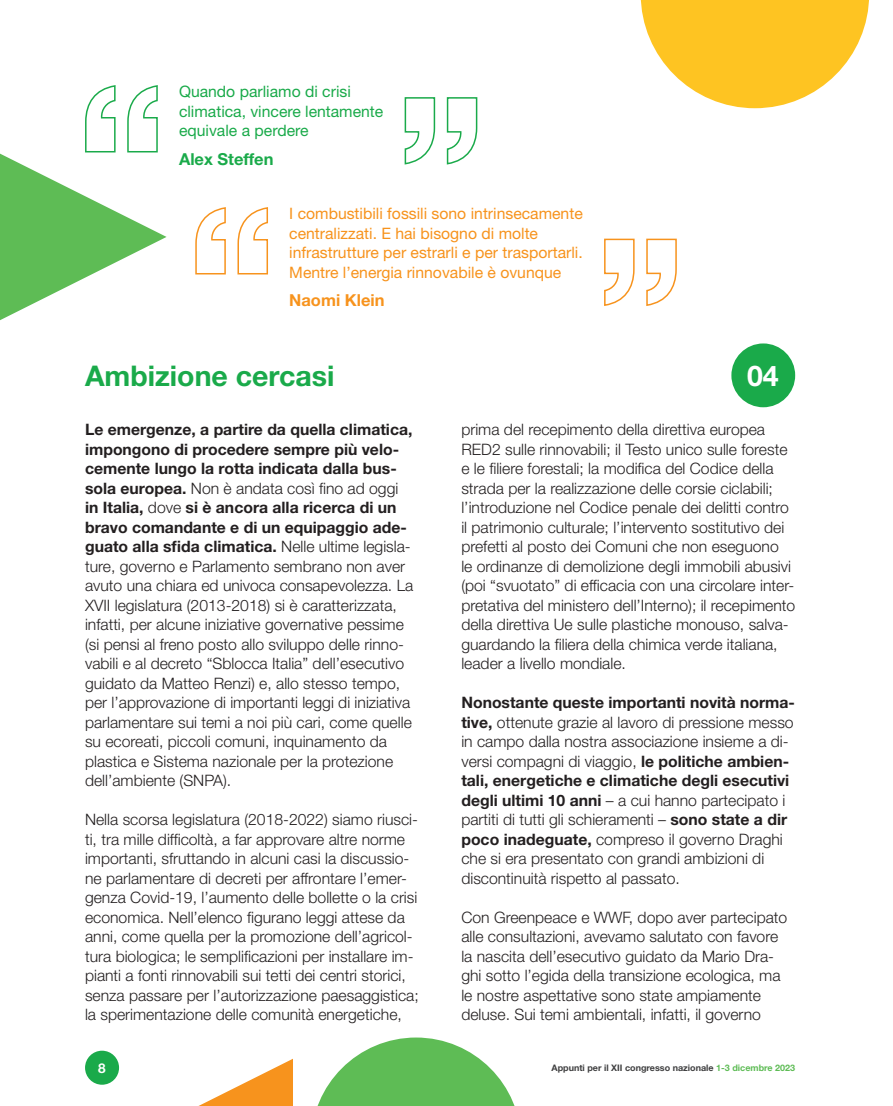
<style>
.page{position:relative;width:893px;height:1106px;background:#fff}
.page>*{position:absolute;margin:0;border:0;box-sizing:border-box;transform-origin:0 0}
.titolo{font:700 28.5px "Helvetica Neue LT Std";color:#1aaa4a}
.t1{font:700 28.5px "Helvetica Neue LT Std";color:#fff}
.citazione{font:700 16.5px "Helvetica Neue LT Std";color:#1aaa4a}
.citazione-2{font:700 16.5px "Helvetica Neue LT Std";color:#f7931d}
.testo{font:300 15.75px/19.5px "Helvetica Neue LT Std";color:#231f20}
.citazione-3{font:15.75px/19.5px "Helvetica Neue LT Std";color:#f7931d}
.citazione-4{font:15.75px/19.5px "Helvetica Neue LT Std";color:#1aaa4a}
.t2{font:700 13.5px "Helvetica Neue LT Std";color:#fff}
.t3{font:700 9px "Helvetica Neue LT Std";color:#3e3e3f}
.s1{font-weight:700}
.s2{color:#5ebc55}
</style>
<div class="page">
<svg style="left:404px;top:97px;width:74px;height:68px"></svg>
<svg style="left:195px;top:207px;width:73px;height:68px"></svg>
<svg style="left:604px;top:238px;width:73px;height:68px"></svg>
<div style="left:731px;top:343px;width:64px;height:64px;background:#1aaa4a;border-radius:50%"></div>
<svg style="left:198px;top:1058px;width:95px;height:48px"></svg>
<svg style="left:317px;top:1037px;width:198px;height:69px"></svg>
<svg style="left:641px;top:0;width:228px;height:108px"></svg>
<svg style="left:0;top:85px;width:167px;height:235px"></svg>
<div style="left:85px;top:1050px;width:34px;height:34px;background:#1aaa4a;border-radius:50%"></div>
<p class="citazione-4" style="left:179px;top:82px;width:206px">Quando parliamo di crisi climatica, vincere lentamente equivale a perdere</p>
<p class="citazione" style="left:179px;top:148px;width:96px">Alex Steffen</p>
<p class="citazione-3" style="left:289px;top:204px;width:295px">I combustibili fossili sono intrinsecamente centralizzati. E hai bisogno di molte infrastrutture per estrarli e per trasportarli.<br>Mentre l’energia rinnovabile è ovunque</p>
<p class="citazione-2" style="left:289px;top:290px;width:97px">Naomi Klein</p>
<p class="titolo" style="left:85px;top:358px;width:251px">Ambizione cercasi</p>
<p class="t1" style="left:747px;top:358px;width:33px">04</p>
<p class="testo" style="left:85px;top:419px;width:330px"><span class="s1">Le emergenze, a partire da quella climatica, impongono di procedere sempre più velo&shy;cemente lungo la rotta indicata dalla bus&shy;sola europea.</span> Non è andata così fino ad oggi <span class="s1">in Italia,</span> dove <span class="s1">si è ancora alla ricerca di un bravo comandante e di un equipaggio ade&shy;guato alla sfida climatica.</span> Nelle ultime legisla&shy;ture, governo e Parlamento sembrano non aver avuto una chiara ed univoca consapevolezza. La XVII legislatura (2013-2018) si è caratterizzata, infatti, per alcune iniziative governative pessime (si pensi al freno posto allo sviluppo delle rinno&shy;vabili e al decreto “Sblocca Italia” dell’esecutivo guidato da Matteo Renzi) e, allo stesso tempo, per l’approvazione di importanti leggi di iniziativa parlamentare sui temi a noi più cari, come quelle su ecoreati, piccoli comuni, inquinamento da plastica e Sistema nazionale per la protezione dell’ambiente (SNPA).</p>
<p class="testo" style="left:85px;top:809px;width:335px">Nella scorsa legislatura (2018-2022) siamo riusci&shy;ti, tra mille difficoltà, a far approvare altre norme importanti, sfruttando in alcuni casi la discussio&shy;ne parlamentare di decreti per affrontare l’emer&shy;genza Covid-19, l’aumento delle bollette o la crisi economica. Nell’elenco figurano leggi attese da anni, come quella per la promozione dell’agricol&shy;tura biologica; le semplificazioni per installare im&shy;pianti a fonti rinnovabili sui tetti dei centri storici, senza passare per l’autorizzazione paesaggistica; la sperimentazione delle comunità energetiche,</p>
<p class="testo" style="left:461px;top:419px;width:335px">prima del recepimento della direttiva europea RED2 sulle rinnovabili; il Testo unico sulle foreste e le filiere forestali; la modifica del Codice della strada per la realizzazione delle corsie ciclabili; l’introduzione nel Codice penale dei delitti contro il patrimonio culturale; l’intervento sostitutivo dei prefetti al posto dei Comuni che non eseguono<br>le ordinanze di demolizione degli immobili abusivi (poi “svuotato” di efficacia con una circolare inter&shy;pretativa del ministero dell’Interno); il recepimento della direttiva Ue sulle plastiche monouso, salva&shy;guardando la filiera della chimica verde italiana, leader a livello mondiale.</p>
<p class="testo" style="left:461px;top:692px;width:335px"><span class="s1">Nonostante queste importanti novità norma&shy;tive,</span> ottenute grazie al lavoro di pressione messo in campo dalla nostra associazione insieme a di&shy;versi compagni di viaggio, <span class="s1">le politiche ambien&shy;tali, energetiche e climatiche degli esecutivi degli ultimi 10 anni</span> – a cui hanno partecipato i partiti di tutti gli schieramenti – <span class="s1">sono state a dir poco inadeguate,</span> compreso il governo Draghi che si era presentato con grandi ambizioni di discontinuità rispetto al passato.</p>
<p class="testo" style="left:461px;top:907px;width:327px">Con Greenpeace e WWF, dopo aver partecipato alle consultazioni, avevamo salutato con favore la nascita dell’esecutivo guidato da Mario Dra&shy;ghi sotto l’egida della transizione ecologica, ma le nostre aspettative sono state ampiamente deluse. Sui temi ambientali, infatti, il governo</p>
<p class="t2" style="left:98px;top:1059px;width:9px">8</p>
<p class="t3" style="left:552px;top:1062px;width:245px">Appunti per il XII congresso nazionale <span class="s2">1-3 dicembre 2023</span></p>
</div>
